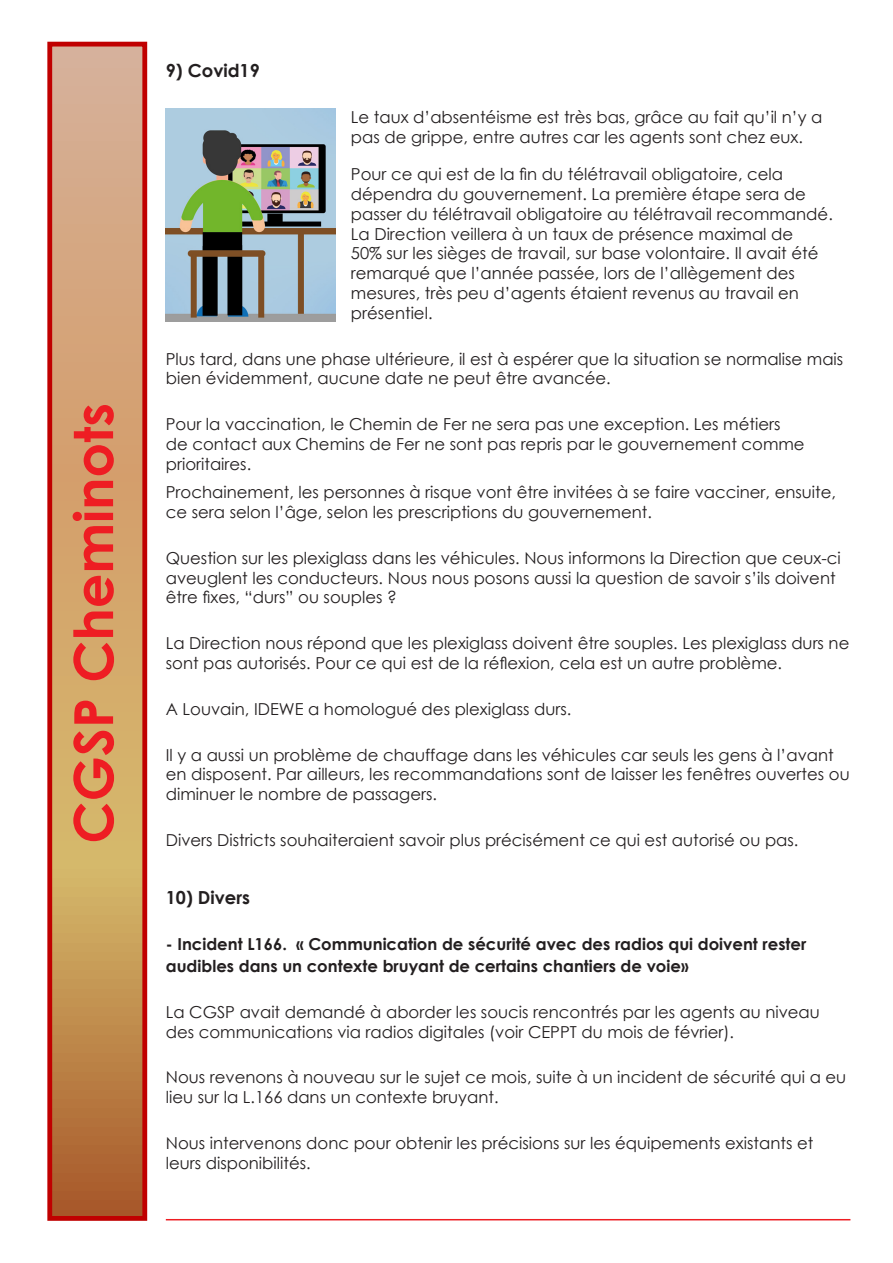
<style>
.page{position:relative;width:893px;height:1263px;background:#fff}
.page>*{position:absolute;margin:0;border:0;box-sizing:border-box;transform-origin:0 0}
.t1{font:700 54px "Century Gothic";color:#ee1d23}
.t2{font:700 18px "Century Gothic";color:#231f20}
.t3{font:16.5px/19.8px "Century Gothic";color:#231f20}
.t4{font:700 16.5px/21.6px "Century Gothic";color:#231f20}
</style>
<div class="page">
<svg style="left:53px;top:48px;width:88px;height:1167px;background:#cd9f69"></svg>
<div style="left:47px;top:42px;width:100px;height:1179px;border:5px solid #c00000"></div>
<hr style="left:166px;top:1219px;width:684px;height:1px;background:#ee1d23">
<img style="left:166px;top:108px;width:170px;height:213px">
<h1 class="t1" style="left:52px;top:844px;width:442px;rotate:-90deg">CGSP Cheminots</h1>
<p class="t2" style="left:166px;top:57px;width:95px">9) Covid19</p>
<p class="t3" style="left:351px;top:107px;width:473px">Le taux d’absentéisme est très bas, grâce au fait qu’il n’y a pas de grippe, entre autres car les agents sont chez eux.</p>
<p class="t3" style="left:351px;top:164px;width:483px">Pour ce qui est de la fin du télétravail obligatoire, cela dépendra du gouvernement. La première étape sera de passer du télétravail obligatoire au télétravail recommandé.<br>La Direction veillera à un taux de présence maximal de<br>50% sur les sièges de travail, sur base volontaire. Il avait été remarqué que l’année passée, lors de l’allègement des mesures, très peu d’agents étaient revenus au travail en présentiel.</p>
<p class="t3" style="left:166px;top:348px;width:679px">Plus tard, dans une phase ultérieure, il est à espérer que la situation se normalise mais bien évidemment, aucune date ne peut être avancée.</p>
<p class="t3" style="left:166px;top:414px;width:640px">Pour la vaccination, le Chemin de Fer ne sera pas une exception. Les métiers de contact aux Chemins de Fer ne sont pas repris par le gouvernement comme prioritaires.</p>
<p class="t3" style="left:166px;top:482px;width:672px">Prochainement, les personnes à risque vont être invitées à se faire vacciner, ensuite, ce sera selon l’âge, selon les prescriptions du gouvernement.</p>
<p class="t3" style="left:166px;top:548px;width:676px">Question sur les plexiglass dans les véhicules. Nous informons la Direction que ceux-ci aveuglent les conducteurs. Nous nous posons aussi la question de savoir s’ils doivent être fixes, “durs” ou souples ?</p>
<p class="t3" style="left:166px;top:633px;width:685px">La Direction nous répond que les plexiglass doivent être souples. Les plexiglass durs ne sont pas autorisés. Pour ce qui est de la réflexion, cela est un autre problème.</p>
<p class="t3" style="left:166px;top:699px;width:407px">A Louvain, IDEWE a homologué des plexiglass durs.</p>
<p class="t3" style="left:166px;top:744px;width:685px">Il y a aussi un problème de chauffage dans les véhicules car seuls les gens à l’avant en disposent. Par ailleurs, les recommandations sont de laisser les fenêtres ouvertes ou diminuer le nombre de passagers.</p>
<p class="t3" style="left:166px;top:830px;width:634px">Divers Districts souhaiteraient savoir plus précisément ce qui est autorisé ou pas.</p>
<p class="t2" style="left:166px;top:884px;width:86px">10) Divers</p>
<p class="t4" style="left:166px;top:933px;width:642px">- Incident L166. « Communication de sécurité avec des radios qui doivent rester audibles dans un contexte bruyant de certains chantiers de voie»</p>
<p class="t3" style="left:166px;top:1001px;width:656px">La CGSP avait demandé à aborder les soucis rencontrés par les agents au niveau des communications via radios digitales (voir CEPPT du mois de février).</p>
<p class="t3" style="left:166px;top:1067px;width:682px">Nous revenons à nouveau sur le sujet ce mois, suite à un incident de sécurité qui a eu lieu sur la L.166 dans un contexte bruyant.</p>
<p class="t3" style="left:166px;top:1133px;width:649px">Nous intervenons donc pour obtenir les précisions sur les équipements existants et leurs disponibilités.</p>
</div>
